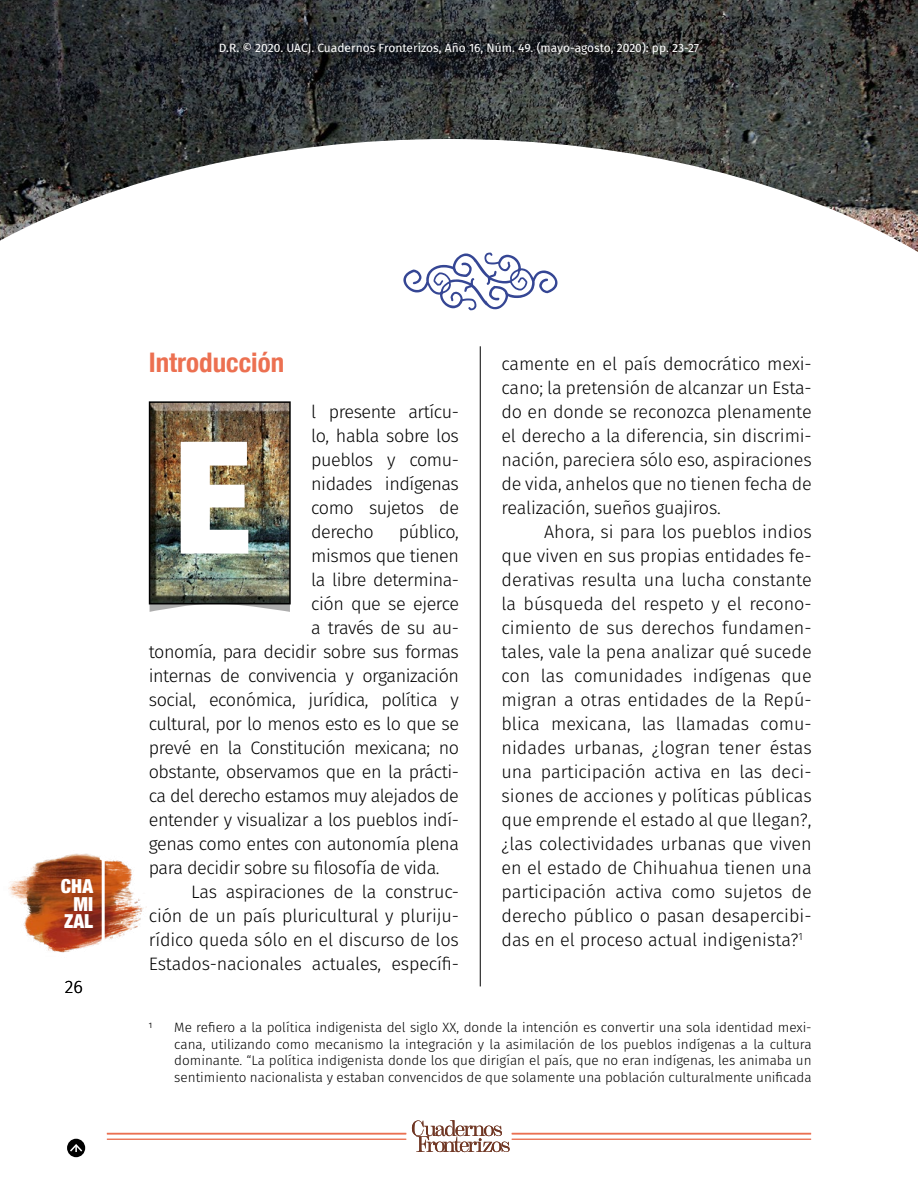
<style>
.page{position:relative;width:918px;height:1188px;background:#fff}
.page>*{position:absolute;margin:0;border:0;box-sizing:border-box;transform-origin:0 0}
.t1{font:700 condensed 27px "Helvetica Neue";color:#ec7051}
.t2{font:900 condensed 19.2px/17.2px "Helvetica Neue";color:#fff;text-align:right}
.t3{font:300 18px/24px "Fira Sans";letter-spacing:-.025em;color:#000;text-align:justify}
.t4{font:300 13.5px/16.5px "Fira Sans";color:#000;text-align:justify}
.t5{font:12px "Fira Sans";color:#fff}
.t6{font:7.8px "Fira Sans";color:#000}
</style>
<div class="page">
<hr style="left:480px;top:346px;width:1px;height:640px;background:#000">
<img style="left:0;top:0;width:918px;height:252px">
<svg style="left:150px;top:604px;width:140px;height:8px"></svg>
<img style="left:152px;top:404px;width:136px;height:197px">
<div style="left:149px;top:401px;width:142px;height:203px;border:2px solid #000"></div>
<img style="left:181px;top:442px;width:67px;height:112px">
<hr style="left:107px;top:1133px;width:299px;height:1px;background:#eb7051">
<hr style="left:512px;top:1133px;width:299px;height:1px;background:#eb7051">
<hr style="left:107px;top:1139px;width:299px;height:1px;background:#eb7051">
<hr style="left:512px;top:1139px;width:299px;height:1px;background:#eb7051">
<img style="left:8px;top:853px;width:136px;height:89px">
<svg style="left:412px;top:1120px;width:98px;height:32px"></svg>
<div style="left:67px;top:1139px;width:18px;height:18px;background:#000;border-radius:50%"></div>
<svg style="left:68px;top:1143px;width:16px;height:10px"></svg>
<hr style="left:0;top:906px;width:43px;height:1px;background:#fff">
<svg style="left:39px;top:855px;width:67px;height:98px;background:#ad5939"></svg>
<p class="t5" style="left:219px;top:39px;width:482px">D.R. © 2020. UACJ. Cuadernos Fronterizos, Año 16, Núm. 49. (mayo-agosto, 2020): pp. 23-27</p>
<p class="t2" style="left:60px;top:868px;width:34px">DI<br>DAC<br>TI<br>KÓN</p>
<p class="t2" style="left:61px;top:877px;width:34px">CHA<br>MI<br>ZAL</p>
<p class="t3" style="left:65px;top:975px;width:20px">26</p>
<h1 class="t1" style="left:149px;top:340px;width:137px">Introducción</h1>
<p class="t3" style="left:311px;top:400px;width:149px">l presente artícu&shy;lo, habla sobre los pueblos y comu&shy;nidades indígenas como sujetos de derecho</p>
<p class="t3" style="left:399px;top:520px;width:62px">público,</p>
<p class="t3" style="left:311px;top:544px;width:149px">mismos que tienen</p>
<p class="t3" style="left:311px;top:568px;width:149px">la libre determina-</p>
<p class="t3" style="left:311px;top:592px;width:149px">ción que se ejerce</p>
<p class="t3" style="left:311px;top:616px;width:149px">a través de su au-</p>
<p class="t3" style="left:149px;top:640px;width:312px">tonomía, para decidir sobre sus formas</p>
<p class="t3" style="left:149px;top:664px;width:312px">internas de convivencia y organización</p>
<p class="t3" style="left:149px;top:688px;width:312px">social, económica, jurídica, política y</p>
<p class="t3" style="left:149px;top:712px;width:312px">cultural, por lo menos esto es lo que se</p>
<p class="t3" style="left:149px;top:736px;width:312px">prevé en la Constitución mexicana; no</p>
<p class="t3" style="left:149px;top:760px;width:312px">obstante, observamos que en la prácti-</p>
<p class="t3" style="left:149px;top:784px;width:312px">ca del derecho estamos muy alejados de</p>
<p class="t3" style="left:149px;top:808px;width:312px">entender y visualizar a los pueblos indí-</p>
<p class="t3" style="left:149px;top:832px;width:312px">genas como entes con autonomía plena</p>
<p class="t3" style="left:149px;top:856px;width:292px">para decidir sobre su filosofía de vida.</p>
<p class="t3" style="left:191px;top:880px;width:269px">Las aspiraciones de la construc-</p>
<p class="t3" style="left:149px;top:904px;width:312px">ción de un país pluricultural y pluriju-</p>
<p class="t3" style="left:149px;top:928px;width:312px">rídico queda sólo en el discurso de los</p>
<p class="t3" style="left:149px;top:952px;width:312px">Estados-nacionales actuales, específi-</p>
<p class="t3" style="left:502px;top:352px;width:312px">camente en el país democrático mexi&shy;cano; la pretensión de alcanzar un Esta&shy;do en donde se reconozca plenamente el derecho a la diferencia, sin discrimi&shy;nación, pareciera sólo eso, aspiraciones de vida, anhelos que no tienen fecha de realización, sueños guajiros.</p>
<p class="t3" style="left:502px;top:520px;width:312px;text-indent:43px">Ahora, si para los pueblos indios que viven en sus propias entidades fe&shy;derativas resulta una lucha constante la búsqueda del respeto y el recono&shy;cimiento de sus derechos fundamen&shy;tales, vale la pena analizar qué sucede con las comunidades indígenas que migran a otras entidades de la Repú&shy;blica mexicana, las llamadas comu&shy;nidades urbanas, ¿logran tener éstas una participación activa en las deci&shy;siones de acciones y políticas públicas que emprende el estado al que llegan?, ¿las colectividades urbanas que viven en el estado de Chihuahua tienen una participación activa como sujetos de derecho público o pasan desapercibi&shy;das en el proceso actual indigenista?<sup>1</sup></p>
<p class="t6" style="left:149px;top:1020px;width:5px">1</p>
<p class="t4" style="left:174px;top:1019px;width:639px">Me refiero a la política indigenista del siglo XX, donde la intención es convertir una sola identidad mexi&shy;cana, utilizando como mecanismo la integración y la asimilación de los pueblos indígenas a la cultura dominante. “La política indigenista donde los que dirigían el país, que no eran indígenas, les animaba un sentimiento nacionalista y estaban convencidos de que solamente una población culturalmente unificada</p>
</div>
